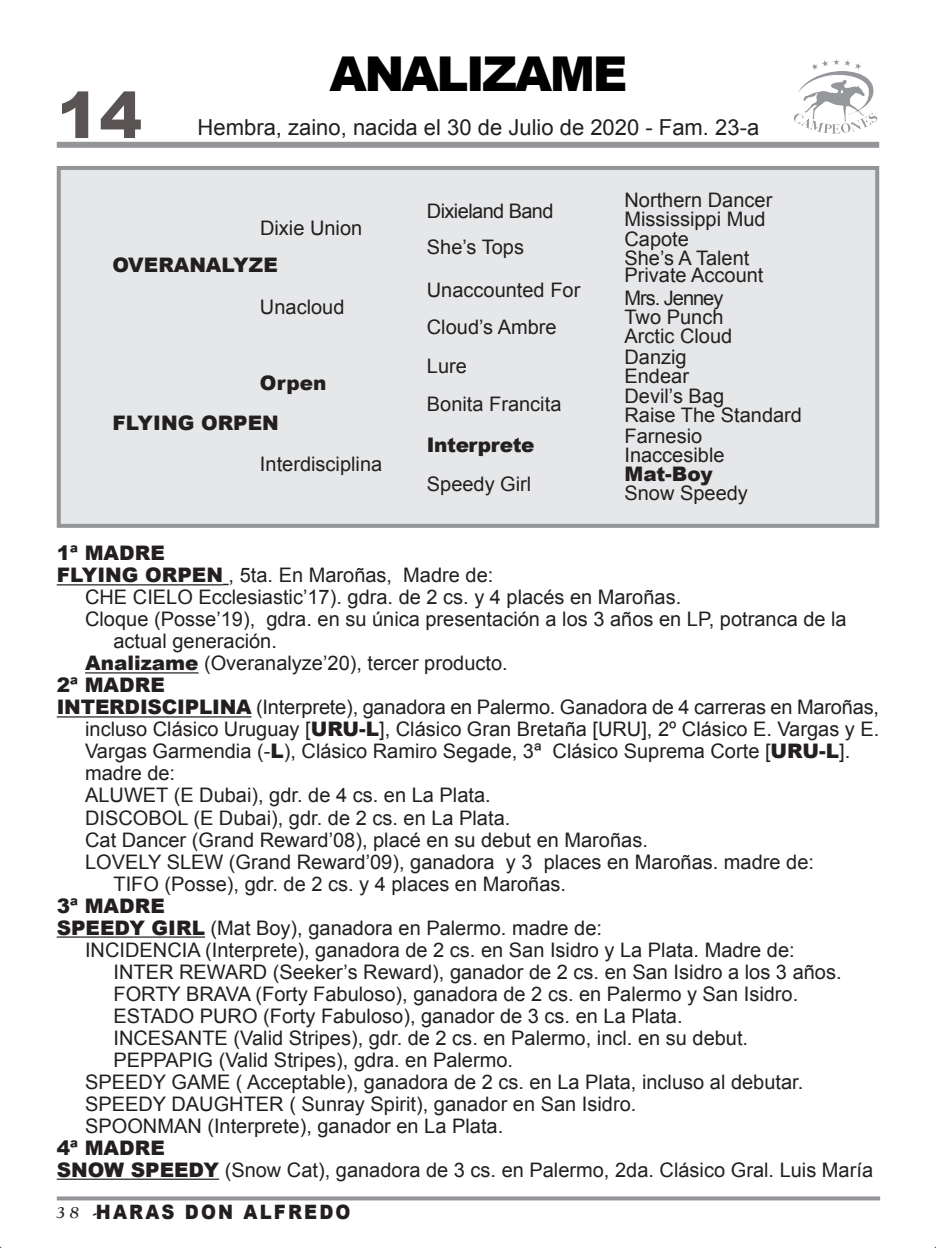
<style>
.page{position:relative;width:936px;height:1248px;background:#fff}
.page>*{position:absolute;margin:0;border:0;box-sizing:border-box;transform-origin:0 0}
.t1{font:900 64px "Arial";color:#595353}
.t2{font:900 48px "Arial";letter-spacing:-.05em;color:#000}
.t3{font:22px "Arial";color:#231f20}
.t4{font:20px/22px "Arial";color:#231f20}
.t5{font:900 20px "Arial";color:#231f20}
.t6{font:20px "Arial";letter-spacing:-.03em;color:#231f20}
.t7{font:900 20px "Arial";letter-spacing:-.02em;color:#231f20}
.t8{font:20px "Arial";letter-spacing:-.05em;color:#231f20}
.t9{font:900 19.8px "Arial";letter-spacing:.12em;color:#231f20;scale:.91 1}
.t10{font:16px "Goudy Old Style Bold Italic BT";color:#231f20}
.s1{font-weight:900}
</style>
<div class="page">
<div style="left:57px;top:166px;width:822px;height:362px;background:#e6e7e9;border:4px solid #939598"></div>
<div style="left:57px;top:142px;width:822px;height:6px;background:#939598"></div>
<svg style="left:57px;top:1196px;width:823px;height:4px;background:#9ea0a3"></svg>
<hr style="left:57px;top:584px;width:166px;height:1px;background:#231f20">
<hr style="left:85px;top:672px;width:113px;height:1px;background:#231f20">
<hr style="left:57px;top:716px;width:194px;height:1px;background:#231f20">
<hr style="left:57px;top:936px;width:148px;height:1px;background:#231f20">
<hr style="left:57px;top:1178px;width:162px;height:1px;background:#231f20">
<img style="left:794px;top:59px;width:84px;height:75px">
<h1 class="t1" style="left:57px;top:69px;width:87px">14</h1>
<h2 class="t2" style="left:329px;top:39px;width:299px">ANALIZAME</h2>
<p class="t3" style="left:198px;top:113px;width:563px">Hembra, zaino, nacida el 30 de Julio de 2020 - Fam. 23-a</p>
<p class="t4" style="left:260px;top:217px;width:104px">Dixie Union</p>
<p class="t5" style="left:112px;top:251px;width:167px">OVERANALYZE</p>
<p class="t4" style="left:260px;top:296px;width:86px">Unacloud</p>
<p class="t5" style="left:260px;top:368px;width:68px">Orpen</p>
<p class="t5" style="left:112px;top:408px;width:168px">FLYING ORPEN</p>
<p class="t4" style="left:260px;top:453px;width:124px">Interdisciplina</p>
<p class="t6" style="left:427px;top:198px;width:128px">Dixieland Band</p>
<p class="t4" style="left:427px;top:236px;width:99px">She’s Tops</p>
<p class="t4" style="left:427px;top:279px;width:155px">Unaccounted For</p>
<p class="t4" style="left:427px;top:316px;width:131px">Cloud’s Ambre</p>
<p class="t4" style="left:427px;top:355px;width:42px">Lure</p>
<p class="t4" style="left:427px;top:393px;width:136px">Bonita Francita</p>
<p class="t7" style="left:427px;top:430px;width:109px">Interprete</p>
<p class="t4" style="left:427px;top:473px;width:106px">Speedy Girl</p>
<p class="t4" style="left:624px;top:189px;width:149px">Northern Dancer</p>
<p class="t4" style="left:624px;top:209px;width:143px">Mississippi Mud</p>
<p class="t4" style="left:624px;top:228px;width:66px">Capote</p>
<p class="t4" style="left:624px;top:247px;width:126px">She’s A Talent</p>
<p class="t4" style="left:624px;top:264px;width:140px">Private Account</p>
<p class="t8" style="left:624px;top:285px;width:100px">Mrs. Jenney</p>
<p class="t4" style="left:624px;top:306px;width:100px">Two Punch</p>
<p class="t4" style="left:624px;top:325px;width:109px">Arctic Cloud</p>
<p class="t4" style="left:624px;top:346px;width:64px">Danzig</p>
<p class="t4" style="left:624px;top:365px;width:66px">Endear</p>
<p class="t4" style="left:624px;top:385px;width:101px">Devil’s Bag</p>
<p class="t4" style="left:624px;top:403px;width:179px">Raise The Standard</p>
<p class="t4" style="left:624px;top:425px;width:79px">Farnesio</p>
<p class="t4" style="left:624px;top:444px;width:102px">Inaccesible</p>
<p class="t5" style="left:624px;top:459px;width:90px">Mat-Boy</p>
<p class="t4" style="left:624px;top:482px;width:125px">Snow Speedy</p>
<p class="t5" style="left:57px;top:538px;width:110px">1ª MADRE</p>
<p class="t4" style="left:57px;top:564px;width:438px"><span class="s1">FLYING ORPEN</span> , 5ta. En Maroñas, Madre de:</p>
<p class="t4" style="left:85px;top:586px;width:597px">CHE CIELO Ecclesiastic’17). gdra. de 2 cs. y 4 placés en Maroñas.</p>
<p class="t4" style="left:85px;top:608px;width:763px">Cloque (Posse’19), gdra. en su única presentación a los 3 años en LP, potranca de la</p>
<p class="t4" style="left:113px;top:630px;width:165px">actual generación.</p>
<p class="t4" style="left:85px;top:652px;width:424px"><span class="s1">Analizame</span> (Overanalyze’20), tercer producto.</p>
<p class="t5" style="left:57px;top:670px;width:110px">2ª MADRE</p>
<p class="t4" style="left:57px;top:696px;width:823px"><span class="s1">INTERDISCIPLINA</span> (Interprete), ganadora en Palermo. Ganadora de 4 carreras en Maroñas,</p>
<p class="t4" style="left:85px;top:718px;width:795px">incluso Clásico Uruguay [<span class="s1">URU-L</span>], Clásico Gran Bretaña [URU], 2º Clásico E. Vargas y E.</p>
<p class="t4" style="left:85px;top:740px;width:766px">Vargas Garmendia (-<span class="s1">L</span>), Clásico Ramiro Segade, 3ª Clásico Suprema Corte [<span class="s1">URU-L</span>].</p>
<p class="t4" style="left:85px;top:762px;width:92px">madre de:</p>
<p class="t4" style="left:85px;top:784px;width:407px">ALUWET (E Dubai), gdr. de 4 cs. en La Plata.</p>
<p class="t4" style="left:85px;top:806px;width:427px">DISCOBOL (E Dubai), gdr. de 2 cs. en La Plata.</p>
<p class="t4" style="left:85px;top:828px;width:564px">Cat Dancer (Grand Reward’08), placé en su debut en Maroñas.</p>
<p class="t4" style="left:85px;top:850px;width:730px">LOVELY SLEW (Grand Reward’09), ganadora y 3 places en Maroñas. madre de:</p>
<p class="t4" style="left:113px;top:872px;width:454px">TIFO (Posse), gdr. de 2 cs. y 4 places en Maroñas.</p>
<p class="t5" style="left:57px;top:890px;width:109px">3ª MADRE</p>
<p class="t4" style="left:57px;top:916px;width:547px"><span class="s1">SPEEDY GIRL</span> (Mat Boy), ganadora en Palermo. madre de:</p>
<p class="t4" style="left:85px;top:938px;width:711px">INCIDENCIA (Interprete), ganadora de 2 cs. en San Isidro y La Plata. Madre de:</p>
<p class="t4" style="left:113px;top:960px;width:729px">INTER REWARD (Seeker’s Reward), ganador de 2 cs. en San Isidro a los 3 años.</p>
<p class="t4" style="left:113px;top:982px;width:686px">FORTY BRAVA (Forty Fabuloso), ganadora de 2 cs. en Palermo y San Isidro.</p>
<p class="t4" style="left:113px;top:1004px;width:570px">ESTADO PURO (Forty Fabuloso), ganador de 3 cs. en La Plata.</p>
<p class="t4" style="left:113px;top:1026px;width:636px">INCESANTE (Valid Stripes), gdr. de 2 cs. en Palermo, incl. en su debut.</p>
<p class="t4" style="left:113px;top:1048px;width:401px">PEPPAPIG (Valid Stripes), gdra. en Palermo.</p>
<p class="t4" style="left:85px;top:1070px;width:719px">SPEEDY GAME ( Acceptable), ganadora de 2 cs. en La Plata, incluso al debutar.</p>
<p class="t4" style="left:85px;top:1092px;width:552px">SPEEDY DAUGHTER ( Sunray Spirit), ganador en San Isidro.</p>
<p class="t4" style="left:85px;top:1114px;width:419px">SPOONMAN (Interprete), ganador en La Plata.</p>
<p class="t4" style="left:57px;top:1136px;width:817px"><span class="s1">4ª MADRE<br>SNOW SPEEDY</span> (Snow Cat), ganadora de 3 cs. en Palermo, 2da. Clásico Gral. Luis María</p>
<p class="t9" style="left:96px;top:1197px;width:281px">HARAS DON ALFREDO</p>
<p class="t10" style="left:57px;top:1202px;width:42px">38 -</p>
</div>
